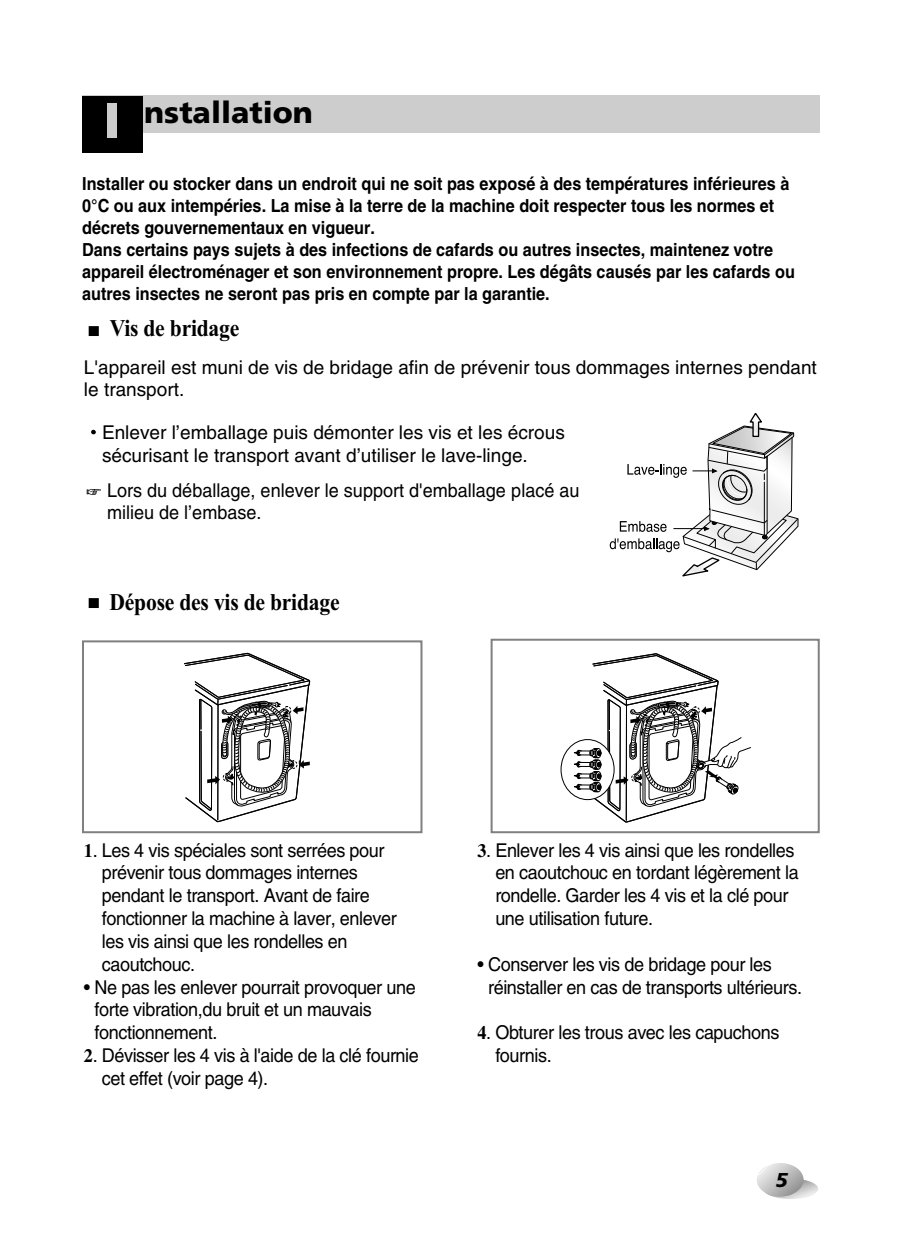
<style>
.page{position:relative;width:908px;height:1248px;background:#fff}
.page>*{position:absolute;margin:0;border:0;box-sizing:border-box;transform-origin:0 0}
.t1{font:900 50px "Frutiger";color:#cdcdcd}
.t2{font:900 30px "Frutiger";color:#000}
.t3{font:700 24px "Times New Roman";letter-spacing:-.01em;color:#000;scale:.9 1}
.t4{font:italic 900 20px "Frutiger";color:#000}
.t5{font:19px/22.8px "Helvetica";letter-spacing:-.02em;color:#000;scale:.95 1}
.t6{font:19px/22.8px "Helvetica";color:#000}
.t7{font:19px/22.4px "Helvetica";color:#000;scale:.95 1}
.t8{font:700 18px/22px "Helvetica";color:#000;scale:.9 1}
.s1{font-family:"Times";font-weight:700}
</style>
<div class="page">
<img style="left:91px;top:429px;width:5px;height:6px">
<img style="left:86px;top:489px;width:15px;height:6px">
<svg style="left:82px;top:638px;width:738px;height:196px"></svg>
<svg style="left:757px;top:1163px;width:60px;height:35px"></svg>
<svg style="left:183px;top:652px;width:127px;height:170px"></svg>
<svg style="left:560px;top:739px;width:54px;height:61px"></svg>
<svg style="left:573px;top:652px;width:178px;height:179px"></svg>
<div style="left:642px;top:714px;width:8px;height:9px;border:1px dashed #000;border-radius:50%"></div>
<svg style="left:609px;top:413px;width:189px;height:164px"></svg>
<div style="left:82px;top:96px;width:736px;height:37px;background:#cdcdcd"></div>
<div style="left:82px;top:96px;width:60px;height:57px;background:#000"></div>
<img style="left:88px;top:326px;width:11px;height:10px">
<img style="left:88px;top:598px;width:11px;height:10px">
<h1 class="t1" style="left:104px;top:100px;width:18px">I</h1>
<h2 class="t2" style="left:144px;top:100px;width:170px">nstallation</h2>
<p class="t8" style="left:82px;top:174px;width:793px">Installer ou stocker dans un endroit qui ne soit pas exposé à des températures inférieures à 0°C ou aux intempéries. La mise à la terre de la machine doit respecter tous les normes et décrets gouvernementaux en vigueur.<br>Dans certains pays sujets à des infections de cafards ou autres insectes, maintenez votre appareil électroménager et son environnement propre. Les dégâts causés par les cafards ou autres insectes ne seront pas pris en compte par la garantie.</p>
<p class="t3" style="left:110px;top:320px;width:145px">Vis de bridage</p>
<p class="t6" style="left:84px;top:357px;width:734px">L'appareil est muni de vis de bridage afin de prévenir tous dommages internes pendant le transport.</p>
<p class="t6" style="left:102px;top:423px;width:464px">Enlever l’emballage puis démonter les vis et les écrous sécurisant le transport avant d’utiliser le lave-linge.</p>
<p class="t7" style="left:107px;top:481px;width:498px">Lors du déballage, enlever le support d'emballage placé au milieu de l’embase.</p>
<p class="t3" style="left:109px;top:594px;width:257px">Dépose des vis de bridage</p>
<p class="t5" style="left:102px;top:840px;width:312px;text-indent:-18px"><span class="s1">1</span>. Les 4 vis spéciales sont serrées pour prévenir tous dommages internes pendant le transport. Avant de faire fonctionner la machine à laver, enlever les vis ainsi que les rondelles en caoutchouc.</p>
<p class="t5" style="left:94px;top:977px;width:339px;text-indent:-10px">• Ne pas les enlever pourrait provoquer une forte vibration,du bruit et un mauvais fonctionnement.</p>
<p class="t5" style="left:102px;top:1045px;width:335px;text-indent:-18px"><span class="s1">2</span>. Dévisser les 4 vis à l'aide de la clé fournie cet effet (voir page 4).</p>
<p class="t5" style="left:495px;top:840px;width:321px;text-indent:-18px"><span class="s1">3</span>. Enlever les 4 vis ainsi que les rondelles en caoutchouc en tordant légèrement la rondelle. Garder les 4 vis et la clé pour une utilisation future.</p>
<p class="t5" style="left:488px;top:954px;width:332px;text-indent:-10px">• Conserver les vis de bridage pour les réinstaller en cas de transports ultérieurs.</p>
<p class="t5" style="left:495px;top:1022px;width:300px;text-indent:-18px"><span class="s1">4</span>. Obturer les trous avec les capuchons fournis.</p>
<p class="t4" style="left:775px;top:1171px;width:14px">5</p>
</div>
